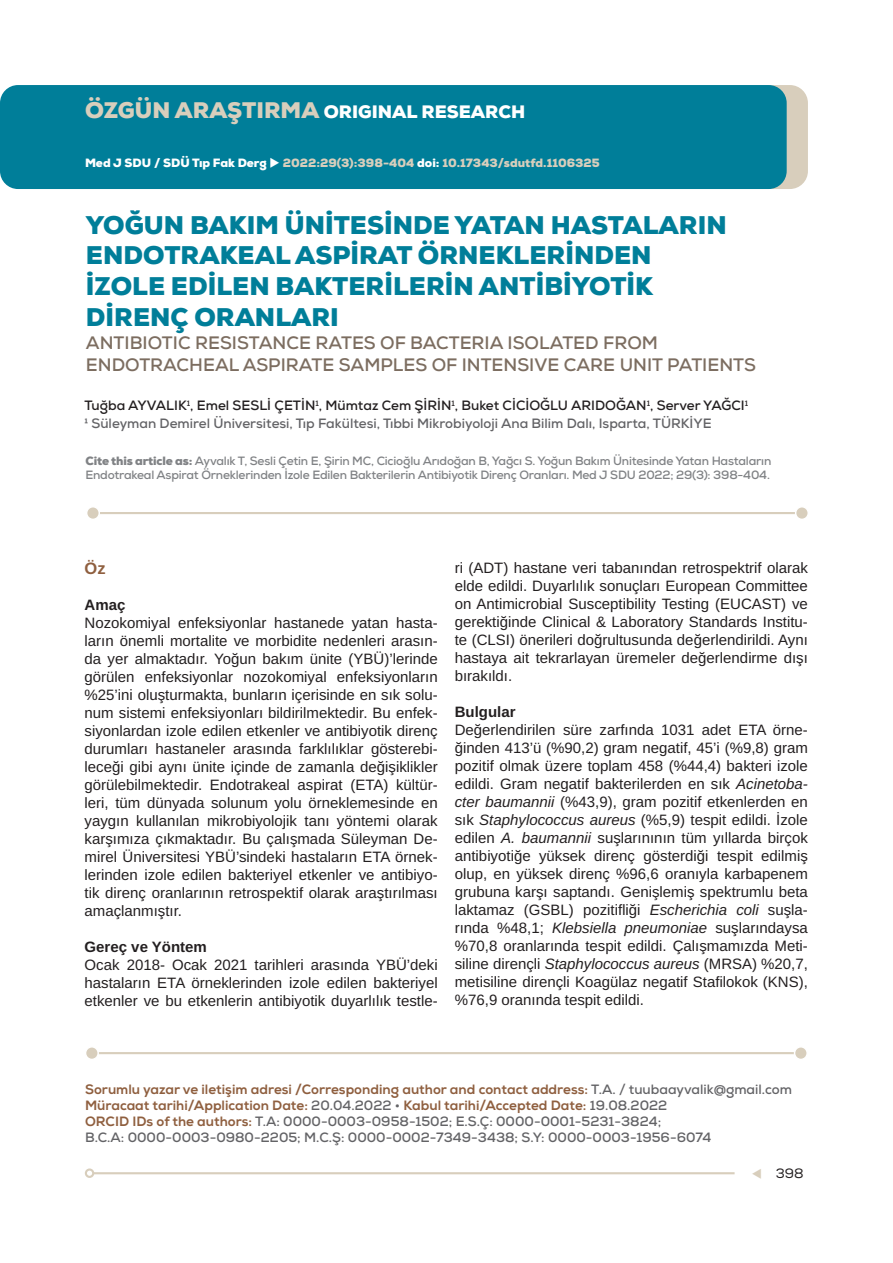
<style>
.page{position:relative;width:893px;height:1263px;background:#fff}
.page>*{position:absolute;margin:0;border:0;box-sizing:border-box;transform-origin:0 0}
.t1{font:900 25.5px/30.6px "Nexa";color:#007e99}
.t2{font:700 18px/21.6px "Nexa";color:#7c6d60}
.t3{font:900 18px "Nexa";color:#fff}
.t4{font:700 16.5px "Arimo";color:#8f5f3f}
.t5{font:15px/18px "Arimo";color:#231f20;text-align:justify}
.t6{font:700 15px "Arimo";color:#231f20}
.t7{font:700 13.5px/16.2px "Nexa";color:#636366}
.t8{font:13.5px "Nexa";color:#231f20}
.t9{font:700 12px/14.4px "Nexa";letter-spacing:-.015em;color:#808285}
.t10{font:900 12px "Nexa";color:#d8cebc}
.s1{font-size:22.5px;color:#d8cebc}
.s2{color:#fff}
.s3{color:#231f20}
.s4{font-weight:900}
.s5{font-style:italic}
.s6{font-weight:800;color:#8f5f3f}
.s7{color:#d8cebc}
</style>
<div class="page">
<hr style="left:93px;top:1172px;width:642px;height:2px;background:#d8cebc">
<div style="left:85px;top:1168px;width:9px;height:10px;border:2px solid #d8cebc;border-radius:50%"></div>
<div style="left:16px;top:85px;width:792px;height:104px;background:#d8cebc;border-radius:18px"></div>
<div style="left:0;top:85px;width:787px;height:104px;background:#007e99;border-radius:18px"></div>
<hr style="left:90px;top:1052px;width:715px;height:2px;background:#d8cebc">
<div style="left:86px;top:1047px;width:12px;height:12px;background:#d8cebc;border-radius:50%"></div>
<div style="left:85px;top:1046px;width:14px;height:14px;border:2px solid #fff;border-radius:50%"></div>
<div style="left:794px;top:1047px;width:13px;height:12px;background:#d8cebc;border-radius:50%"></div>
<div style="left:794px;top:1046px;width:14px;height:14px;border:2px solid #fff;border-radius:50%"></div>
<hr style="left:91px;top:512px;width:715px;height:2px;background:#d8cebc">
<div style="left:87px;top:507px;width:12px;height:12px;background:#d8cebc;border-radius:50%"></div>
<div style="left:86px;top:506px;width:14px;height:14px;border:2px solid #fff;border-radius:50%"></div>
<div style="left:796px;top:507px;width:12px;height:12px;background:#d8cebc;border-radius:50%"></div>
<div style="left:795px;top:506px;width:14px;height:14px;border:2px solid #fff;border-radius:50%"></div>
<p class="t3" style="left:85px;top:100px;width:442px"><span class="s1">ÖZGÜN ARAŞTIRMA</span> ORIGINAL RESEARCH</p>
<p class="t10" style="left:85px;top:155px;width:516px"><span class="s2">Med J SDU / SDÜ Tıp Fak Derg</span> <span class="s2">◆</span> 2022:29(3):398-404 <span class="s2">doi:</span> 10.17343/sdutfd.1106325</p>
<h1 class="t1" style="left:86px;top:210px;width:642px">YOĞUN BAKIM ÜNİTESİNDE YATAN HASTALARIN ENDOTRAKEAL ASPİRAT ÖRNEKLERİNDEN İZOLE EDİLEN BAKTERİLERİN ANTİBİYOTİK DİRENÇ ORANLARI</h1>
<p class="t2" style="left:86px;top:332px;width:672px">ANTIBIOTIC RESISTANCE RATES OF BACTERIA ISOLATED FROM<br>ENDOTRACHEAL ASPIRATE SAMPLES OF INTENSIVE CARE UNIT PATIENTS</p>
<p class="t7" style="left:85px;top:396px;width:665px;line-height:18px"><span class="s3">Tuğba AYVALIK</span><sup>1</sup><span class="s3">, Emel SESLİ ÇETİN</span><sup>1</sup><span class="s3">, Mümtaz Cem ŞİRİN</span><sup>1</sup><span class="s3">, Buket CİCİOĞLU ARIDOĞAN</span><sup>1</sup><span class="s3">, Server YAĞCI</span><sup>1<br></sup>1 Süleyman Demirel Üniversitesi, Tıp Fakültesi, Tıbbi Mikrobiyoloji Ana Bilim Dalı, Isparta, TÜRKİYE</p>
<p class="t9" style="left:86px;top:453px;width:687px"><span class="s4">Cite this article as:</span> Ayvalık T, Sesli Çetin E, Şirin MC, Cicioğlu Arıdoğan B, Yağcı S. Yoğun Bakım Ünitesinde Yatan Hastaların<br>Endotrakeal Aspirat Örneklerinden İzole Edilen Bakterilerin Antibiyotik Direnç Oranları. Med J SDU 2022; 29(3): 398-404.</p>
<p class="t4" style="left:85px;top:557px;width:23px">Öz</p>
<p class="t6" style="left:85px;top:595px;width:42px">Amaç</p>
<p class="t5" style="left:85px;top:614px;width:355px">Nozokomiyal enfeksiyonlar hastanede yatan hasta&shy;ların önemli mortalite ve morbidite nedenleri arasın&shy;da yer almaktadır. Yoğun bakım ünite (YBÜ)’lerinde görülen enfeksiyonlar nozokomiyal enfeksiyonların %25’ini oluşturmakta, bunların içerisinde en sık solu&shy;num sistemi enfeksiyonları bildirilmektedir. Bu enfek&shy;siyonlardan izole edilen etkenler ve antibiyotik direnç durumları hastaneler arasında farklılıklar gösterebi&shy;leceği gibi aynı ünite içinde de zamanla değişiklikler görülebilmektedir. Endotrakeal aspirat (ETA) kültür&shy;leri, tüm dünyada solunum yolu örneklemesinde en yaygın kullanılan mikrobiyolojik tanı yöntemi olarak karşımıza çıkmaktadır. Bu çalışmada Süleyman De&shy;mirel Üniversitesi YBÜ’sindeki hastaların ETA örnek&shy;lerinden izole edilen bakteriyel etkenler ve antibiyo&shy;tik direnç oranlarının retrospektif olarak araştırılması amaçlanmıştır.</p>
<p class="t6" style="left:85px;top:937px;width:124px">Gereç ve Yöntem</p>
<p class="t5" style="left:85px;top:956px;width:355px">Ocak 2018- Ocak 2021 tarihleri arasında YBÜ’deki hastaların ETA örneklerinden izole edilen bakteriyel etkenler ve bu etkenlerin antibiyotik duyarlılık testle-</p>
<p class="t5" style="left:455px;top:559px;width:355px">ri (ADT) hastane veri tabanından retrospektrif olarak elde edildi. Duyarlılık sonuçları European Committee on Antimicrobial Susceptibility Testing (EUCAST) ve gerektiğinde Clinical &amp; Laboratory Standards Institu&shy;te (CLSI) önerileri doğrultusunda değerlendirildi. Aynı hastaya ait tekrarlayan üremeler değerlendirme dışı bırakıldı.</p>
<p class="t6" style="left:455px;top:701px;width:62px">Bulgular</p>
<p class="t5" style="left:455px;top:721px;width:355px">Değerlendirilen süre zarfında 1031 adet ETA örne&shy;ğinden 413’ü (%90,2) gram negatif, 45’i (%9,8) gram pozitif olmak üzere toplam 458 (%44,4) bakteri izole edildi. Gram negatif bakterilerden en sık <span class="s5">Acinetoba&shy;cter baumannii</span> (%43,9), gram pozitif etkenlerden en sık <span class="s5">Staphylococcus aureus</span> (%5,9) tespit edildi. İzole edilen <span class="s5">A. baumannii</span> suşlarınının tüm yıllarda birçok antibiyotiğe yüksek direnç gösterdiği tespit edilmiş olup, en yüksek direnç %96,6 oranıyla karbapenem grubuna karşı saptandı. Genişlemiş spektrumlu beta laktamaz (GSBL) pozitifliği <span class="s5">Escherichia coli</span> suşla&shy;rında %48,1; <span class="s5">Klebsiella pneumoniae</span> suşlarındaysa %70,8 oranlarında tespit edildi. Çalışmamızda Meti&shy;siline dirençli <span class="s5">Staphylococcus aureus</span> (MRSA) %20,7, metisiline dirençli Koagülaz negatif Stafilokok (KNS), %76,9 oranında tespit edildi.</p>
<p class="t7" style="left:85px;top:1081px;width:708px"><span class="s6">Sorumlu yazar ve iletişim adresi /Corresponding author and contact address:</span> T.A. / tuubaayvalik@gmail.com <span class="s6">Müracaat tarihi/Application Date:</span> 20.04.2022 • <span class="s6">Kabul tarihi/Accepted Date:</span> 19.08.2022<br><span class="s6">ORCID IDs of the authors:</span> T.A: 0000-0003-0958-1502; E.S.Ç: 0000-0001-5231-3824;<br>B.C.A: 0000-0003-0980-2205; M.C.Ş: 0000-0002-7349-3438; S.Y: 0000-0003-1956-6074</p>
<p class="t8" style="left:751px;top:1165px;width:54px"><span class="s7">▼</span> 398</p>
</div>
